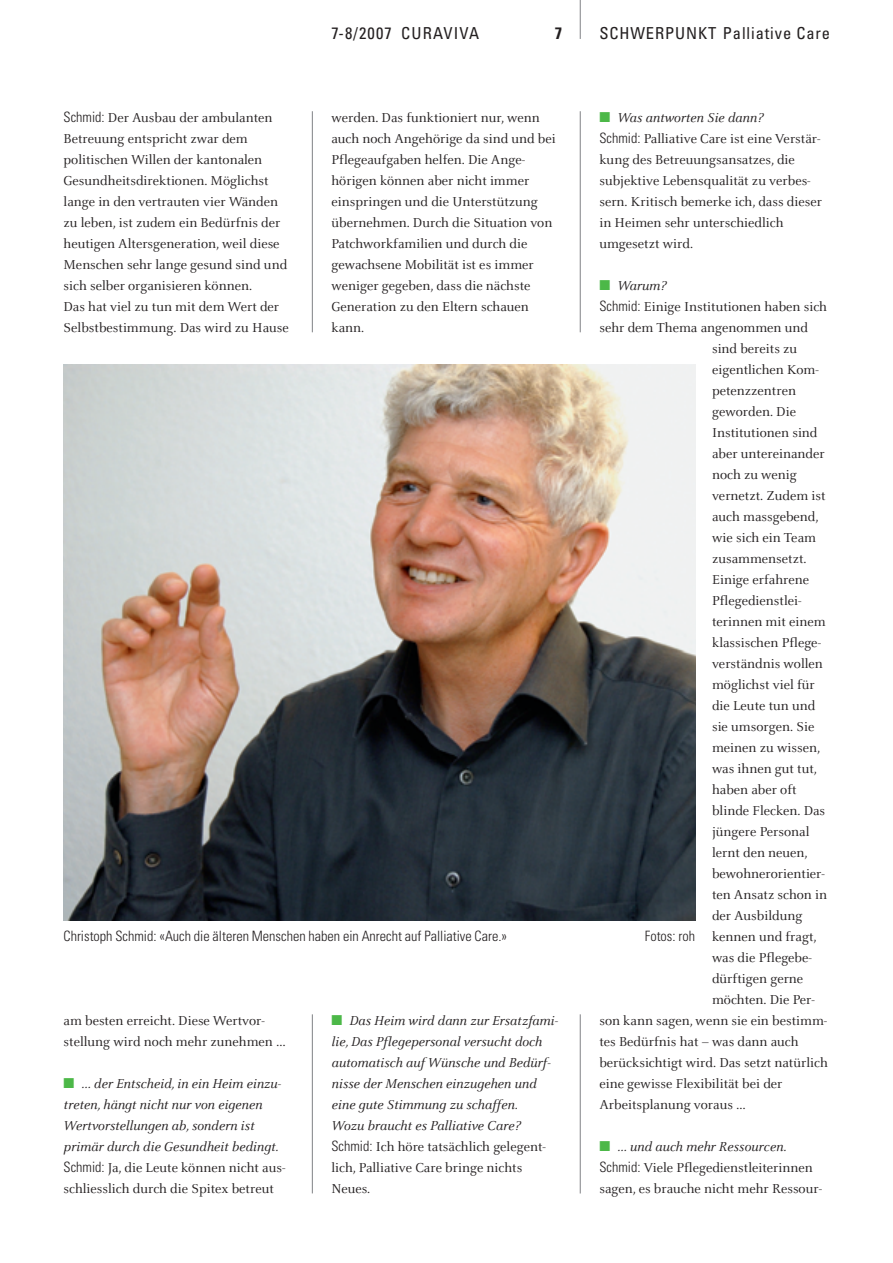
<style>
.page{position:relative;width:893px;height:1263px;background:#fff}
.page>*{position:absolute;margin:0;border:0;box-sizing:border-box;transform-origin:0 0}
.t1{font:condensed 16.5px "Univers";letter-spacing:.055em;color:#231f20}
.t2{font:700 condensed 16.5px "Univers";color:#231f20}
.t3{font:14.25px/21px "Celeste";color:#231f20}
.t4{font:italic 14.25px/21px "Celeste";color:#231f20}
.t5{font:300 condensed 14.25px "Univers";color:#231f20}
.s1{font-family:"Univers";font-weight:300;font-stretch:condensed}
.s2{color:#4cb848}
.s3{font-style:italic}
.s4{font-family:"Univers";font-weight:300;font-style:normal;font-stretch:condensed}
.s5{font-style:normal}
</style>
<div class="page">
<hr style="left:580px;top:0;width:1px;height:39px;background:#808285">
<hr style="left:580px;top:111px;width:1px;height:221px;background:#808285">
<hr style="left:312px;top:111px;width:1px;height:221px;background:#808285">
<img style="left:64px;top:364px;width:631px;height:556px">
<hr style="left:312px;top:1014px;width:1px;height:179px;background:#808285">
<hr style="left:580px;top:1014px;width:1px;height:179px;background:#808285">
<p class="t1" style="left:331px;top:23px;width:149px">7-8/2007 CURAVIVA</p>
<p class="t2" style="left:555px;top:23px;width:9px">7</p>
<p class="t1" style="left:599px;top:23px;width:232px">SCHWERPUNKT Palliative Care</p>
<p class="t3" style="left:64px;top:108px;width:227px"><span class="s1">Schmid:</span> Der Ausbau der ambulanten Betreuung entspricht zwar dem politischen Willen der kantonalen Gesundheitsdirektionen. Möglichst lange in den vertrauten vier Wänden zu leben, ist zudem ein Bedürfnis der heutigen Altersgeneration, weil diese Menschen sehr lange gesund sind und sich selber organisieren können.<br>Das hat viel zu tun mit dem Wert der Selbstbestimmung. Das wird zu Hause</p>
<p class="t3" style="left:331px;top:108px;width:226px">werden. Das funktioniert nur, wenn auch noch Angehörige da sind und bei<br>Pflegeaufgaben helfen. Die Ange&shy;hörigen können aber nicht immer einspringen und die Unterstützung übernehmen. Durch die Situation von<br>Patchworkfamilien und durch die gewachsene Mobilität ist es immer weniger gegeben, dass die nächste<br>Generation zu den Eltern schauen kann.</p>
<p class="t3" style="left:599px;top:108px;width:224px"><span class="s2">■</span> <span class="s3">Was antworten Sie dann?<br></span><span class="s1">Schmid:</span> Palliative Care ist eine Verstär&shy;kung des Betreuungsansatzes, die subjektive Lebensqualität zu verbes&shy;sern. Kritisch bemerke ich, dass dieser in Heimen sehr unterschiedlich umgesetzt wird.</p>
<p class="t4" style="left:599px;top:276px;width:69px"><span class="s2">■</span> Warum?</p>
<p class="t3" style="left:599px;top:297px;width:229px"><span class="s1">Schmid:</span> Einige Institutionen haben sich</p>
<p class="t3" style="left:599px;top:318px;width:210px">sehr dem Thema angenommen und</p>
<p class="t3" style="left:712px;top:339px;width:87px">sind bereits zu</p>
<p class="t3" style="left:712px;top:360px;width:108px">eigentlichen Kom-</p>
<p class="t3" style="left:712px;top:381px;width:85px">petenzzentren</p>
<p class="t3" style="left:712px;top:402px;width:85px">geworden. Die</p>
<p class="t3" style="left:712px;top:423px;width:107px">Institutionen sind</p>
<p class="t3" style="left:712px;top:444px;width:114px">aber untereinander</p>
<p class="t3" style="left:712px;top:465px;width:86px">noch zu wenig</p>
<p class="t3" style="left:712px;top:486px;width:115px">vernetzt. Zudem ist</p>
<p class="t3" style="left:712px;top:507px;width:108px">auch massgebend,</p>
<p class="t3" style="left:712px;top:528px;width:105px">wie sich ein Team</p>
<p class="t3" style="left:712px;top:549px;width:96px">zusammensetzt.</p>
<p class="t3" style="left:712px;top:570px;width:99px">Einige erfahrene</p>
<p class="t3" style="left:712px;top:591px;width:91px">Pflegedienstlei-</p>
<p class="t3" style="left:712px;top:612px;width:115px">terinnen mit einem</p>
<p class="t3" style="left:712px;top:633px;width:110px">klassischen Pflege-</p>
<p class="t3" style="left:712px;top:654px;width:112px">verständnis wollen</p>
<p class="t3" style="left:712px;top:675px;width:104px">möglichst viel für</p>
<p class="t3" style="left:712px;top:696px;width:105px">die Leute tun und</p>
<p class="t3" style="left:712px;top:717px;width:104px">sie umsorgen. Sie</p>
<p class="t3" style="left:712px;top:738px;width:110px">meinen zu wissen,</p>
<p class="t3" style="left:712px;top:759px;width:107px">was ihnen gut tut,</p>
<p class="t3" style="left:712px;top:780px;width:86px">haben aber oft</p>
<p class="t3" style="left:712px;top:801px;width:115px">blinde Flecken. Das</p>
<p class="t3" style="left:712px;top:822px;width:99px">jüngere Personal</p>
<p class="t3" style="left:712px;top:843px;width:97px">lernt den neuen,</p>
<p class="t3" style="left:712px;top:864px;width:114px">bewohnerorientier-</p>
<p class="t3" style="left:712px;top:885px;width:117px">ten Ansatz schon in</p>
<p class="t3" style="left:712px;top:906px;width:92px">der Ausbildung</p>
<p class="t3" style="left:712px;top:927px;width:106px">kennen und fragt,</p>
<p class="t3" style="left:712px;top:948px;width:101px">was die Pflegebe-</p>
<p class="t3" style="left:712px;top:969px;width:93px">dürftigen gerne</p>
<p class="t3" style="left:712px;top:990px;width:104px">möchten. Die Per-</p>
<p class="t3" style="left:599px;top:1011px;width:229px">son kann sagen, wenn sie ein bestimm-</p>
<p class="t3" style="left:599px;top:1032px;width:201px">tes Bedürfnis hat – was dann auch</p>
<p class="t3" style="left:599px;top:1053px;width:230px">berücksichtigt wird. Das setzt natürlich</p>
<p class="t3" style="left:599px;top:1074px;width:185px">eine gewisse Flexibilität bei der</p>
<p class="t3" style="left:599px;top:1095px;width:148px">Arbeitsplanung voraus …</p>
<p class="t3" style="left:599px;top:1137px;width:224px"><span class="s2">■</span> <span class="s3">… und auch mehr Ressourcen.<br></span><span class="s1">Schmid:</span> Viele Pflegedienstleiterinnen sagen, es brauche nicht mehr Ressour-</p>
<p class="t5" style="left:64px;top:928px;width:445px">Christoph Schmid: «Auch die älteren Menschen haben ein Anrecht auf Palliative Care.»</p>
<p class="t5" style="left:645px;top:928px;width:52px">Fotos: roh</p>
<p class="t3" style="left:64px;top:1011px;width:224px">am besten erreicht. Diese Wertvor&shy;stellung wird noch mehr zunehmen …</p>
<p class="t4" style="left:64px;top:1074px;width:223px"><span class="s2">■</span> … der Entscheid, in ein Heim einzu&shy;treten, hängt nicht nur von eigenen Wertvorstellungen ab, sondern ist primär durch die Gesundheit bedingt.<br><span class="s4">Schmid:</span> <span class="s5">Ja, die Leute können nicht aus&shy;schliesslich durch die Spitex betreut</span></p>
<p class="t4" style="left:331px;top:1011px;width:228px"><span class="s2">■</span> Das Heim wird dann zur Ersatzfami&shy;lie, Das Pflegepersonal versucht doch automatisch auf Wünsche und Bedürf&shy;nisse der Menschen einzugehen und eine gute Stimmung zu schaffen.<br>Wozu braucht es Palliative Care?<br><span class="s4">Schmid:</span> <span class="s5">Ich höre tatsächlich gelegent&shy;lich, Palliative Care bringe nichts<br>Neues.</span></p>
</div>
